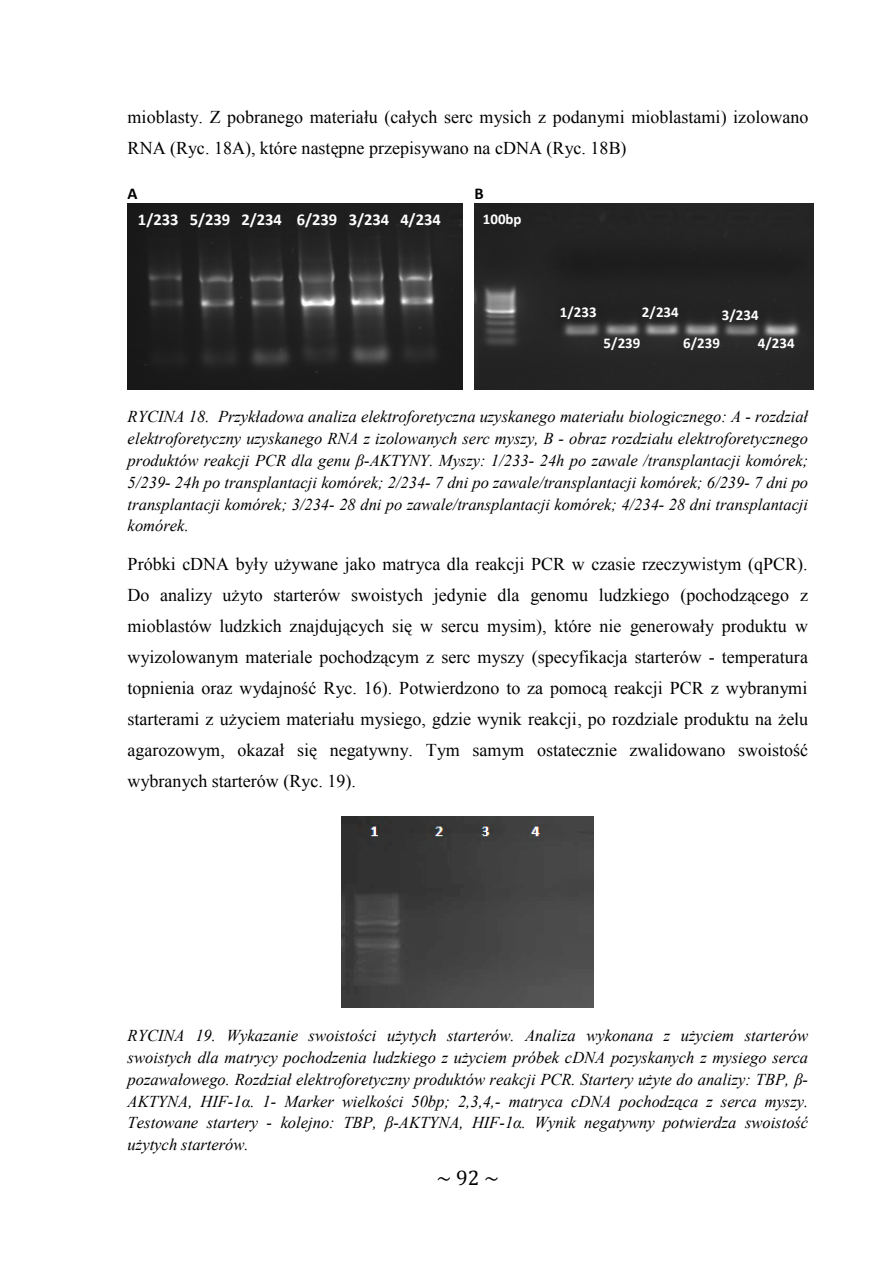
<style>
.page{position:relative;width:893px;height:1263px;background:#fff}
.page>*{position:absolute;margin:0;border:0;box-sizing:border-box;transform-origin:0 0}
.t1{font:21px "Cambria";color:#000}
.t2{font:18px/31px "Times New Roman";color:#000}
.t3{font:italic 16.5px/21.8px "Times New Roman";color:#000;text-align:justify}
.t4{font:700 16.5px "Calibri";color:#fff}
.t5{font:700 16.5px "Calibri";color:#000}
.t6{font:700 15px "Calibri";color:#fff}
</style>
<div class="page">
<img style="left:128px;top:204px;width:335px;height:185px">
<img style="left:474px;top:204px;width:339px;height:185px">
<img style="left:342px;top:817px;width:252px;height:190px">
<p class="t2" style="left:128px;top:101px;width:682px">mioblasty. Z pobranego materiału (całych serc mysich z podanymi mioblastami) izolowano<br>RNA (Ryc. 18A), które następne przepisywano na cDNA (Ryc. 18B)</p>
<p class="t5" style="left:128px;top:187px;width:12px">A</p>
<p class="t5" style="left:474px;top:187px;width:11px">B</p>
<p class="t4" style="left:138px;top:213px;width:305px">1/233 5/239 2/234 6/239 3/234 4/234</p>
<p class="t6" style="left:483px;top:213px;width:40px">100bp</p>
<p class="t6" style="left:560px;top:306px;width:38px">1/233</p>
<p class="t6" style="left:642px;top:306px;width:38px">2/234</p>
<p class="t6" style="left:722px;top:308px;width:38px">3/234</p>
<p class="t6" style="left:758px;top:336px;width:38px">4/234</p>
<p class="t6" style="left:604px;top:336px;width:38px">5/239</p>
<p class="t6" style="left:683px;top:336px;width:38px">6/239</p>
<p class="t3" style="left:128px;top:406px;width:682px">RYCINA 18. Przykładowa analiza elektroforetyczna uzyskanego materiału biologicznego: A - rozdział elektroforetyczny uzyskanego RNA z izolowanych serc myszy, B - obraz rozdziału elektroforetycznego produktów reakcji PCR dla genu β-AKTYNY. Myszy: 1/233- 24h po zawale /transplantacji komórek; 5/239- 24h po transplantacji komórek; 2/234- 7 dni po zawale/transplantacji komórek; 6/239- 7 dni po transplantacji komórek; 3/234- 28 dni po zawale/transplantacji komórek; 4/234- 28 dni transplantacji komórek.</p>
<p class="t2" style="left:128px;top:548px;width:682px;text-align:justify">Próbki cDNA były używane jako matryca dla reakcji PCR w czasie rzeczywistym (qPCR).<br>Do analizy użyto starterów swoistych jedynie dla genomu ludzkiego (pochodzącego z mioblastów ludzkich znajdujących się w sercu mysim), które nie generowały produktu w wyizolowanym materiale pochodzącym z serc myszy (specyfikacja starterów - temperatura topnienia oraz wydajność Ryc. 16). Potwierdzono to za pomocą reakcji PCR z wybranymi starterami z użyciem materiału mysiego, gdzie wynik reakcji, po rozdziale produktu na żelu agarozowym, okazał się negatywny. Tym samym ostatecznie zwalidowano swoistość wybranych starterów (Ryc. 19).</p>
<p class="t3" style="left:128px;top:1024px;width:682px">RYCINA 19. Wykazanie swoistości użytych starterów. Analiza wykonana z użyciem starterów swoistych dla matrycy pochodzenia ludzkiego z użyciem próbek cDNA pozyskanych z mysiego serca pozawałowego. Rozdział elektroforetyczny produktów reakcji PCR. Startery użyte do analizy: TBP, β-AKTYNA, HIF-1α. 1- Marker wielkości 50bp; 2,3,4,- matryca cDNA pochodząca z serca myszy.<br>Testowane startery - kolejno: TBP, β-AKTYNA, HIF-1α. Wynik negatywny potwierdza swoistość użytych starterów.</p>
<p class="t1" style="left:437px;top:1165px;width:64px">~ 92 ~</p>
</div>
